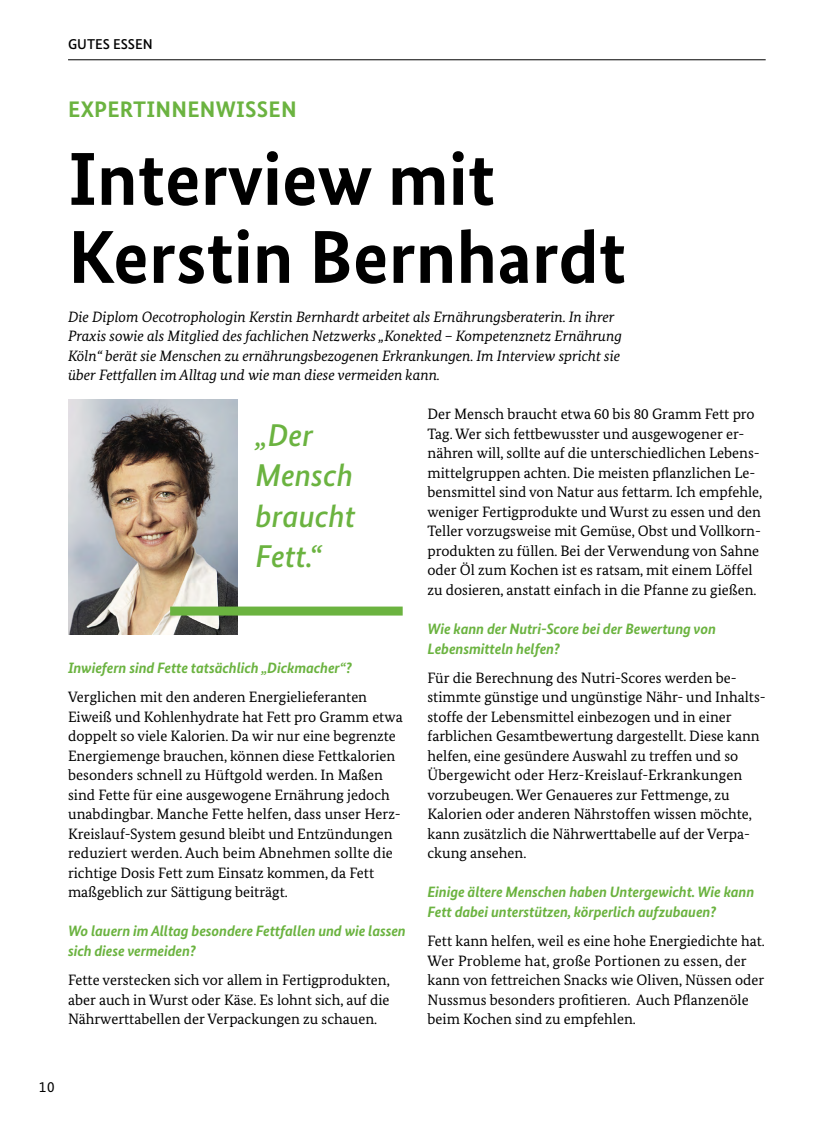
<style>
.page{position:relative;width:821px;height:1123px;background:#fff}
.page>*{position:absolute;margin:0;border:0;box-sizing:border-box;transform-origin:0 0}
.t1{font:700 75px/78px "Bundes Sans";color:#000}
.t2{font:italic 500 31.5px/40.5px "Bundes Sans";color:#6bb340}
.t3{font:700 22.5px "Bundes Sans";letter-spacing:.01em;color:#6bb340}
.t4{font:15px/19.5px "Bundes Serif";color:#000}
.t5{font:italic 15px/19.5px "Bundes Serif";color:#000}
.t6{font:italic 700 15px/19.5px "Bundes Sans";letter-spacing:-.01em;color:#6bb340}
.t7{font:15px "Bundes Sans";color:#000}
.t8{font:500 14.25px "Bundes Sans";color:#000}
</style>
<div class="page">
<hr style="left:68px;top:59px;width:697px;height:1px;background:#000">
<img style="left:68px;top:400px;width:169px;height:234px">
<div style="left:170px;top:606px;width:233px;height:9px;background:#6bb340"></div>
<p class="t8" style="left:68px;top:35px;width:86px">GUTES ESSEN</p>
<p class="t3" style="left:68px;top:96px;width:230px">EXPERTINNENWISSEN</p>
<h1 class="t1" style="left:68px;top:139px;width:559px">Interview mit<br>Kerstin Bernhardt</h1>
<p class="t5" style="left:68px;top:307px;width:555px">Die Diplom Oecotrophologin Kerstin Bernhardt arbeitet als Ernährungsberaterin. In ihrer Praxis sowie als Mitglied des fachlichen Netzwerks „Konekted – Kompetenznetz Ernährung Köln“ berät sie Menschen zu ernährungsbezogenen Erkrankungen. Im Interview spricht sie über Fettfallen im Alltag und wie man diese vermeiden kann.</p>
<p class="t2" style="left:255px;top:414px;width:101px">„Der<br>Mensch braucht<br>Fett.“</p>
<p class="t6" style="left:68px;top:658px;width:285px">Inwiefern sind Fette tatsächlich „Dickmacher“?</p>
<p class="t4" style="left:68px;top:687px;width:336px">Verglichen mit den anderen Energielieferanten Eiweiß und Kohlenhydrate hat Fett pro Gramm etwa doppelt so viele Kalorien. Da wir nur eine begrenzte Energiemenge brauchen, können diese Fettkalorien besonders schnell zu Hüftgold werden. In Maßen sind Fette für eine ausgewogene Ernährung jedoch unabdingbar. Manche Fette helfen, dass unser Herz-Kreislauf-System gesund bleibt und Entzündungen reduziert werden. Auch beim Abnehmen sollte die richtige Dosis Fett zum Einsatz kommen, da Fett maßgeblich zur Sättigung beiträgt.</p>
<p class="t6" style="left:68px;top:921px;width:339px">Wo lauern im Alltag besondere Fettfallen und wie lassen sich diese vermeiden?</p>
<p class="t4" style="left:68px;top:970px;width:323px;text-align:justify">Fette verstecken sich vor allem in Fertigprodukten, aber auch in Wurst oder Käse. Es lohnt sich, auf die Nährwerttabellen der Verpackungen zu schauen.</p>
<p class="t4" style="left:427px;top:404px;width:336px">Der Mensch braucht etwa 60 bis 80 Gramm Fett pro Tag. Wer sich fettbewusster und ausgewogener er&shy;nähren will, sollte auf die unterschiedlichen Lebens&shy;mittelgruppen achten. Die meisten pflanzlichen Le&shy;bensmittel sind von Natur aus fettarm. Ich empfehle, weniger Fertigprodukte und Wurst zu essen und den Teller vorzugsweise mit Gemüse, Obst und Vollkorn&shy;produkten zu füllen. Bei der Verwendung von Sahne oder Öl zum Kochen ist es ratsam, mit einem Löffel zu dosieren, anstatt einfach in die Pfanne zu gießen.</p>
<p class="t6" style="left:427px;top:619px;width:290px">Wie kann der Nutri-Score bei der Bewertung von<br>Lebensmitteln helfen?</p>
<p class="t4" style="left:427px;top:667px;width:340px">Für die Berechnung des Nutri-Scores werden be&shy;stimmte günstige und ungünstige Nähr- und Inhalts&shy;stoffe der Lebensmittel einbezogen und in einer farblichen Gesamtbewertung dargestellt. Diese kann helfen, eine gesündere Auswahl zu treffen und so Übergewicht oder Herz-Kreislauf-Erkrankungen vorzubeugen. Wer Genaueres zur Fettmenge, zu Kalorien oder anderen Nährstoffen wissen möchte, kann zusätzlich die Nährwerttabelle auf der Verpa&shy;ckung ansehen.</p>
<p class="t6" style="left:427px;top:882px;width:328px">Einige ältere Menschen haben Untergewicht. Wie kann<br>Fett dabei unterstützen, körperlich aufzubauen?</p>
<p class="t4" style="left:427px;top:931px;width:339px">Fett kann helfen, weil es eine hohe Energiedichte hat.<br>Wer Probleme hat, große Portionen zu essen, der kann von fettreichen Snacks wie Oliven, Nüssen oder Nussmus besonders profitieren. Auch Pflanzenöle beim Kochen sind zu empfehlen.</p>
<p class="t7" style="left:39px;top:1078px;width:17px">10</p>
</div>
